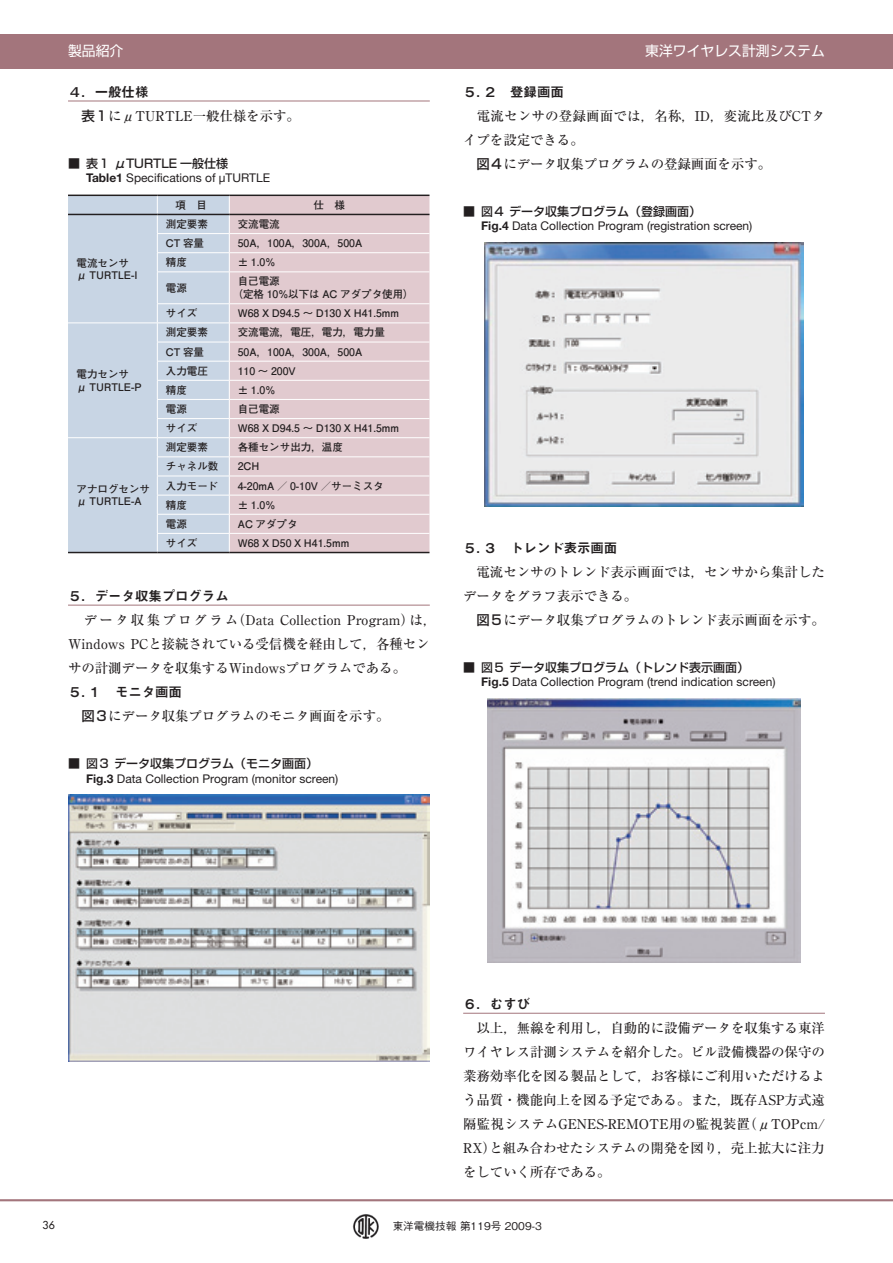
<style>
.page{position:relative;width:893px;height:1263px;background:#fff}
.page>*{position:absolute;margin:0;border:0;box-sizing:border-box;transform-origin:0 0}
.t1{font:13.8px "Shin Go Pro";color:#fff}
.t2{font:500 13.5px/24px "Ryumin Pro";letter-spacing:-.01em;color:#231f20}
.t3{font:13.5px "Midashi Go Pro MB31";letter-spacing:-.01em;color:#231f20}
.t4{font:500 13.5px "Ryumin Pro";letter-spacing:.015em;color:#231f20}
.t5{font:12px "Helvetica Neue";color:#231f20}
.t6{font:500 12px "Shin Go Pro";color:#231f20}
.t7{font:500 10.65px "Gothic BBB Pro";color:#231f20}
.t8{font:10.65px "Futura";color:#231f20}
.t9{font:700 10.5px/12.8px "Futo Go B101 Pro";color:#231f20}
.s1{font-family:"Shin Go Pro"}
.s2{font-weight:700}
</style>
<div class="page">
<img style="left:352px;top:1214px;width:27px;height:25px">
<div style="left:0;top:34px;width:893px;height:34px;background:#a3757c"></div>
<svg style="left:61px;top:68px;width:65px;height:33px"></svg>
<hr style="left:0;top:1199px;width:893px;height:2px;background:#a3757c">
<hr style="left:68px;top:605px;width:362px;height:1px;background:#a3757c">
<hr style="left:68px;top:101px;width:362px;height:1px;background:#a3757c">
<div style="left:68px;top:196px;width:161px;height:356px;background:#c8d5e4"></div>
<div style="left:230px;top:196px;width:199px;height:356px;background:#e1cacf"></div>
<hr style="left:157px;top:233px;width:72px;height:1px;background:#fff">
<hr style="left:229px;top:233px;width:200px;height:1px;background:#fff">
<hr style="left:157px;top:252px;width:72px;height:1px;background:#fff">
<svg style="left:157px;top:196px;width:1px;height:76px"></svg>
<hr style="left:229px;top:252px;width:200px;height:1px;background:#fff">
<hr style="left:157px;top:272px;width:72px;height:1px;background:#fff">
<hr style="left:157px;top:272px;width:1px;height:31px;background:#fff">
<hr style="left:229px;top:272px;width:200px;height:1px;background:#fff">
<hr style="left:157px;top:303px;width:72px;height:1px;background:#fff">
<hr style="left:229px;top:303px;width:200px;height:1px;background:#fff">
<hr style="left:68px;top:323px;width:89px;height:1px;background:#fff">
<hr style="left:157px;top:323px;width:72px;height:1px;background:#fff">
<hr style="left:229px;top:323px;width:200px;height:1px;background:#fff">
<hr style="left:157px;top:342px;width:72px;height:1px;background:#fff">
<hr style="left:229px;top:342px;width:200px;height:1px;background:#fff">
<hr style="left:157px;top:361px;width:72px;height:1px;background:#fff">
<hr style="left:229px;top:361px;width:200px;height:1px;background:#fff">
<hr style="left:157px;top:380px;width:72px;height:1px;background:#fff">
<hr style="left:229px;top:380px;width:200px;height:1px;background:#fff">
<hr style="left:157px;top:399px;width:72px;height:1px;background:#fff">
<hr style="left:229px;top:399px;width:200px;height:1px;background:#fff">
<hr style="left:157px;top:418px;width:72px;height:1px;background:#fff">
<hr style="left:229px;top:418px;width:200px;height:1px;background:#fff">
<hr style="left:68px;top:437px;width:89px;height:1px;background:#fff">
<hr style="left:157px;top:437px;width:72px;height:1px;background:#fff">
<hr style="left:229px;top:437px;width:200px;height:1px;background:#fff">
<hr style="left:157px;top:456px;width:72px;height:1px;background:#fff">
<hr style="left:229px;top:456px;width:200px;height:1px;background:#fff">
<hr style="left:157px;top:476px;width:72px;height:1px;background:#fff">
<hr style="left:229px;top:476px;width:200px;height:1px;background:#fff">
<hr style="left:157px;top:495px;width:72px;height:1px;background:#fff">
<hr style="left:229px;top:495px;width:200px;height:1px;background:#fff">
<hr style="left:157px;top:514px;width:72px;height:1px;background:#fff">
<hr style="left:229px;top:514px;width:200px;height:1px;background:#fff">
<hr style="left:157px;top:533px;width:72px;height:1px;background:#fff">
<svg style="left:157px;top:304px;width:1px;height:248px"></svg>
<hr style="left:229px;top:533px;width:200px;height:1px;background:#fff">
<hr style="left:68px;top:195px;width:89px;height:1px;background:#231f20">
<hr style="left:157px;top:195px;width:72px;height:1px;background:#231f20">
<hr style="left:229px;top:195px;width:200px;height:1px;background:#231f20">
<hr style="left:68px;top:214px;width:89px;height:1px;background:#231f20">
<hr style="left:157px;top:214px;width:72px;height:1px;background:#231f20">
<hr style="left:229px;top:214px;width:200px;height:1px;background:#231f20">
<hr style="left:68px;top:552px;width:89px;height:1px;background:#231f20">
<hr style="left:157px;top:552px;width:72px;height:1px;background:#231f20">
<hr style="left:229px;top:552px;width:200px;height:1px;background:#231f20">
<img style="left:68px;top:795px;width:362px;height:266px">
<img style="left:488px;top:699px;width:312px;height:264px">
<img style="left:485px;top:243px;width:318px;height:264px">
<hr style="left:463px;top:1013px;width:362px;height:1px;background:#a3757c">
<p class="t1" style="left:68px;top:40px;width:57px">製品紹介</p>
<p class="t1" style="left:645px;top:40px;width:181px">東洋ワイヤレス計測システム</p>
<p class="t3" style="left:68px;top:81px;width:82px">４．一般仕様</p>
<p class="t2" style="left:81px;top:103px;width:220px"><span class="s1">表１</span>にμTURTLE一般仕様を示す。</p>
<p class="t6" style="left:68px;top:153px;width:162px">■ 表１ μTURTLE 一般仕様</p>
<p class="t5" style="left:86px;top:171px;width:186px"><span class="s2">Table1</span> Specifications of μTURTLE</p>
<p class="t9" style="left:176px;top:197px;width:33px">項　目</p>
<p class="t9" style="left:314px;top:197px;width:33px">仕　様</p>
<p class="t9" style="left:77px;top:255px;width:62px">電流センサμ TURTLE-I</p>
<p class="t9" style="left:77px;top:366px;width:67px">電力センサμ TURTLE-P</p>
<p class="t9" style="left:77px;top:481px;width:75px">アナログセンサμ TURTLE-A</p>
<p class="t9" style="left:166px;top:217px;width:44px">測定要素</p>
<p class="t9" style="left:238px;top:217px;width:44px">交流電流</p>
<p class="t9" style="left:166px;top:235px;width:40px">CT 容量</p>
<p class="t9" style="left:238px;top:235px;width:126px">50A，100A，300A，500A</p>
<p class="t9" style="left:166px;top:255px;width:23px">精度</p>
<p class="t9" style="left:238px;top:255px;width:39px">± 1.0%</p>
<p class="t9" style="left:166px;top:280px;width:23px">電源</p>
<p class="t9" style="left:233px;top:274px;width:183px;text-indent:5px">自己電源<br>（定格 10%以下は AC アダプタ使用）</p>
<p class="t9" style="left:166px;top:306px;width:33px">サイズ</p>
<p class="t9" style="left:238px;top:306px;width:163px">W68 X D94.5 ～ D130 X H41.5mm</p>
<p class="t9" style="left:166px;top:325px;width:44px">測定要素</p>
<p class="t9" style="left:238px;top:325px;width:149px">交流電流，電圧，電力，電力量</p>
<p class="t9" style="left:166px;top:344px;width:40px">CT 容量</p>
<p class="t9" style="left:238px;top:344px;width:126px">50A，100A，300A，500A</p>
<p class="t9" style="left:166px;top:363px;width:44px">入力電圧</p>
<p class="t9" style="left:238px;top:363px;width:59px">110 ～ 200V</p>
<p class="t9" style="left:166px;top:382px;width:23px">精度</p>
<p class="t9" style="left:238px;top:382px;width:39px">± 1.0%</p>
<p class="t9" style="left:166px;top:401px;width:23px">電源</p>
<p class="t9" style="left:238px;top:401px;width:44px">自己電源</p>
<p class="t9" style="left:166px;top:420px;width:33px">サイズ</p>
<p class="t9" style="left:238px;top:420px;width:163px">W68 X D94.5 ～ D130 X H41.5mm</p>
<p class="t9" style="left:166px;top:440px;width:44px">測定要素</p>
<p class="t9" style="left:238px;top:440px;width:107px">各種センサ出力，温度</p>
<p class="t9" style="left:166px;top:459px;width:54px">チャネル数</p>
<p class="t9" style="left:238px;top:459px;width:23px">2CH</p>
<p class="t9" style="left:166px;top:478px;width:54px">入力モード</p>
<p class="t9" style="left:238px;top:478px;width:147px">4-20mA ／ 0-10V ／サーミスタ</p>
<p class="t9" style="left:166px;top:497px;width:23px">精度</p>
<p class="t9" style="left:238px;top:497px;width:39px">± 1.0%</p>
<p class="t9" style="left:166px;top:516px;width:23px">電源</p>
<p class="t9" style="left:238px;top:516px;width:61px">AC アダプタ</p>
<p class="t9" style="left:166px;top:535px;width:33px">サイズ</p>
<p class="t9" style="left:238px;top:535px;width:113px">W68 X D50 X H41.5mm</p>
<p class="t3" style="left:68px;top:585px;width:162px">５．データ収集プログラム</p>
<p class="t2" style="left:68px;top:607px;width:370px">　データ収集プログラム（Data Collection Program）は，<br>Windows PCと接続されている受信機を経由して，各種センサの計測データを収集するWindowsプログラムである。</p>
<p class="t3" style="left:68px;top:681px;width:116px">５. １　モニタ画面</p>
<p class="t2" style="left:81px;top:703px;width:310px"><span class="s1">図３</span>にデータ収集プログラムのモニタ画面を示す。</p>
<p class="t6" style="left:68px;top:753px;width:252px">■ 図３ データ収集プログラム（モニタ画面）</p>
<p class="t5" style="left:86px;top:771px;width:254px"><span class="s2">Fig.3</span> Data Collection Program (monitor screen)</p>
<p class="t3" style="left:463px;top:81px;width:102px">５. ２　登録画面</p>
<p class="t4" style="left:463px;top:105px;width:363px">　電流センサの登録画面では，名称，ID，変流比及びCTタ</p>
<p class="t2" style="left:463px;top:127px;width:122px">イプを設定できる。</p>
<p class="t2" style="left:477px;top:151px;width:296px"><span class="s1">図４</span>にデータ収集プログラムの登録画面を示す。</p>
<p class="t6" style="left:463px;top:201px;width:240px">■ 図４ データ収集プログラム（登録画面）</p>
<p class="t5" style="left:481px;top:219px;width:273px"><span class="s2">Fig.4</span> Data Collection Program (registration screen)</p>
<p class="t3" style="left:463px;top:537px;width:156px">５. ３　トレンド表示画面</p>
<p class="t2" style="left:463px;top:559px;width:363px">　電流センサのトレンド表示画面では，センサから集計したデータをグラフ表示できる。</p>
<p class="t2" style="left:477px;top:607px;width:350px"><span class="s1">図５</span>にデータ収集プログラムのトレンド表示画面を示す。</p>
<p class="t6" style="left:463px;top:657px;width:288px">■ 図５ データ収集プログラム（トレンド表示画面）</p>
<p class="t5" style="left:481px;top:675px;width:296px"><span class="s2">Fig.5</span> Data Collection Program (trend indication screen)</p>
<p class="t3" style="left:463px;top:993px;width:69px">６．むすび</p>
<p class="t2" style="left:463px;top:1015px;width:363px;text-align:justify">　以上，無線を利用し，自動的に設備データを収集する東洋ワイヤレス計測システムを紹介した。ビル設備機器の保守の業務効率化を図る製品として，お客様にご利用いただけるよう品質・機能向上を図る予定である。また，既存ASP方式遠隔監視システムGENES-REMOTE用の監視装置（μTOPcm/ RX）と組み合わせたシステムの開発を図り，売上拡大に注力をしていく所存である。</p>
<p class="t8" style="left:43px;top:1219px;width:14px">36</p>
<p class="t7" style="left:393px;top:1217px;width:151px">東洋電機技報 第119号 2009-3</p>
</div>
